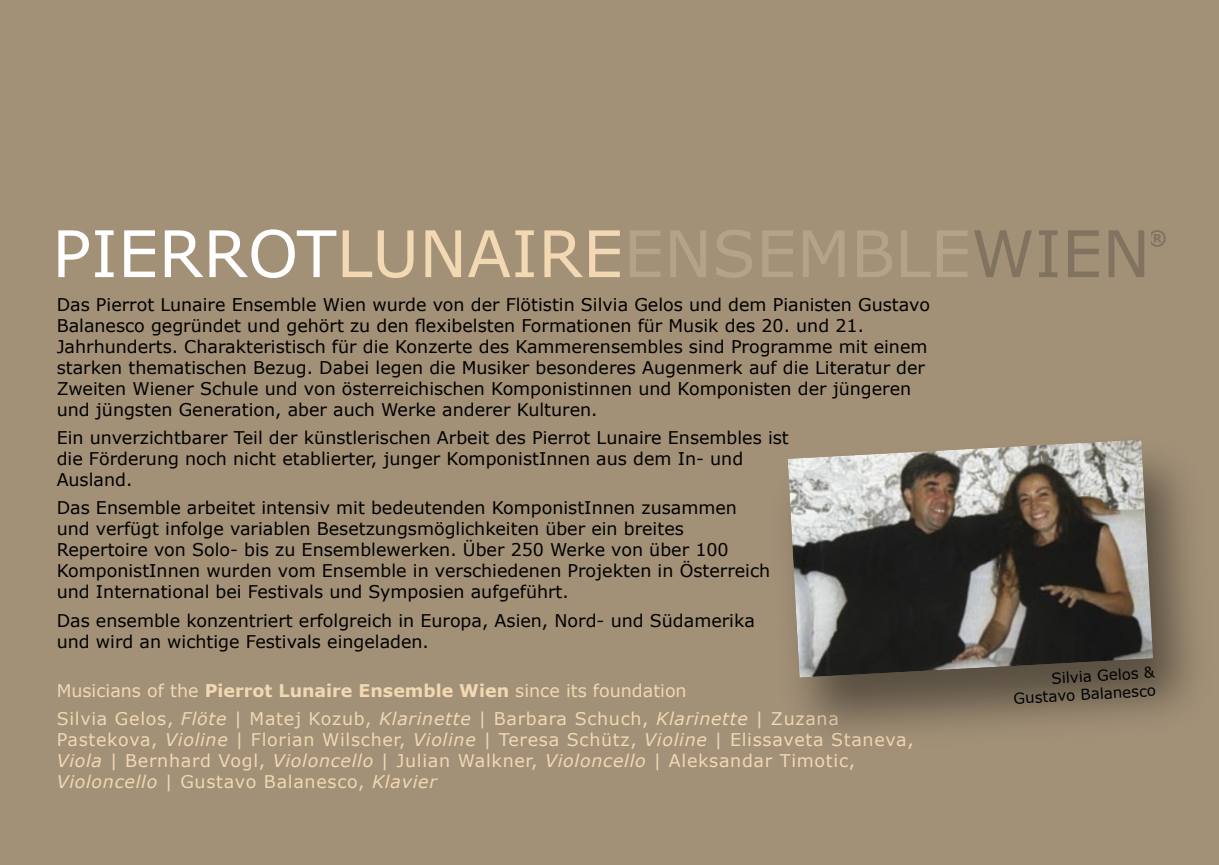
<style>
.page{position:relative;width:1219px;height:865px;background:#a29077}
.page>*{position:absolute;margin:0;border:0;box-sizing:border-box;transform-origin:0 0}
.t1{font:64.25px "Verdana";color:#b6a287}
.t2{font:700 20px "Verdana";color:#817360}
.t3{font:17.5px/21px "Verdana";color:#000}
.t4{font:17.5px/21px "Verdana";letter-spacing:.04em;color:#f2d8b3}
.t5{font:17.5px "Verdana";color:#f2d8b3}
.t6{font:15px/18px "Verdana";color:#000;text-align:right}
.s1{color:#fff}
.s2{color:#f2d8b3}
.s3{color:#817360}
.s4{font-weight:700}
.s5{font-style:italic}
</style>
<div class="page">
<div style="left:770px;top:436px;width:446px;height:316px;background:#000;opacity:.45"></div>
<img style="left:788px;top:439px;width:365px;height:238px">
<p class="t1" style="left:52px;top:213px;width:1100px"><span class="s1">PIERROT</span><span class="s2">LUNAIRE</span>ENSEMBLE<span class="s3">WIEN</span></p>
<p class="t3" style="left:57px;top:294px;width:875px">Das Pierrot Lunaire Ensemble Wien wurde von der Flötistin Silvia Gelos und dem Pianisten Gustavo Balanesco gegründet und gehört zu den flexibelsten Formationen für Musik des 20. und 21.<br>Jahrhunderts. Charakteristisch für die Konzerte des Kammerensembles sind Programme mit einem starken thematischen Bezug. Dabei legen die Musiker besonderes Augenmerk auf die Literatur der Zweiten Wiener Schule und von österreichischen Komponistinnen und Komponisten der jüngeren und jüngsten Generation, aber auch Werke anderer Kulturen.</p>
<p class="t3" style="left:57px;top:427px;width:734px">Ein unverzichtbarer Teil der künstlerischen Arbeit des Pierrot Lunaire Ensembles ist die Förderung noch nicht etablierter, junger KomponistInnen aus dem In- und<br>Ausland.</p>
<p class="t3" style="left:57px;top:497px;width:715px">Das Ensemble arbeitet intensiv mit bedeutenden KomponistInnen zusammen und verfügt infolge variablen Besetzungsmöglichkeiten über ein breites Repertoire von Solo- bis zu Ensemblewerken. Über 250 Werke von über 100<br>KomponistInnen wurden vom Ensemble in verschiedenen Projekten in Österreich und International bei Festivals und Symposien aufgeführt.</p>
<p class="t3" style="left:57px;top:609px;width:700px">Das ensemble konzentriert erfolgreich in Europa, Asien, Nord- und Südamerika und wird an wichtige Festivals eingeladen.</p>
<p class="t5" style="left:57px;top:679px;width:631px">Musicians of the <span class="s4">Pierrot Lunaire Ensemble Wien</span> since its foundation</p>
<p class="t4" style="left:57px;top:707px;width:859px">Silvia Gelos, <span class="s5">Flöte</span> | Matej Kozub, <span class="s5">Klarinette</span> | Barbara Schuch, <span class="s5">Klarinette</span> | Zuzana Pastekova, <span class="s5">Violine</span> | Florian Wilscher, <span class="s5">Violine</span> | Teresa Schütz, <span class="s5">Violine</span> | Elissaveta Staneva, <span class="s5">Viola</span> | Bernhard Vogl, <span class="s5">Violoncello</span> | Julian Walkner, <span class="s5">Violoncello</span> | Aleksandar Timotic, <span class="s5">Violoncello</span> | Gustavo Balanesco, <span class="s5">Klavier</span></p>
<p class="t2" style="left:1148px;top:225px;width:21px">®</p>
<p class="t6" style="left:1012px;top:670px;width:144px;rotate:-3deg">Silvia Gelos &amp;<br>Gustavo Balanesco</p>
</div>
